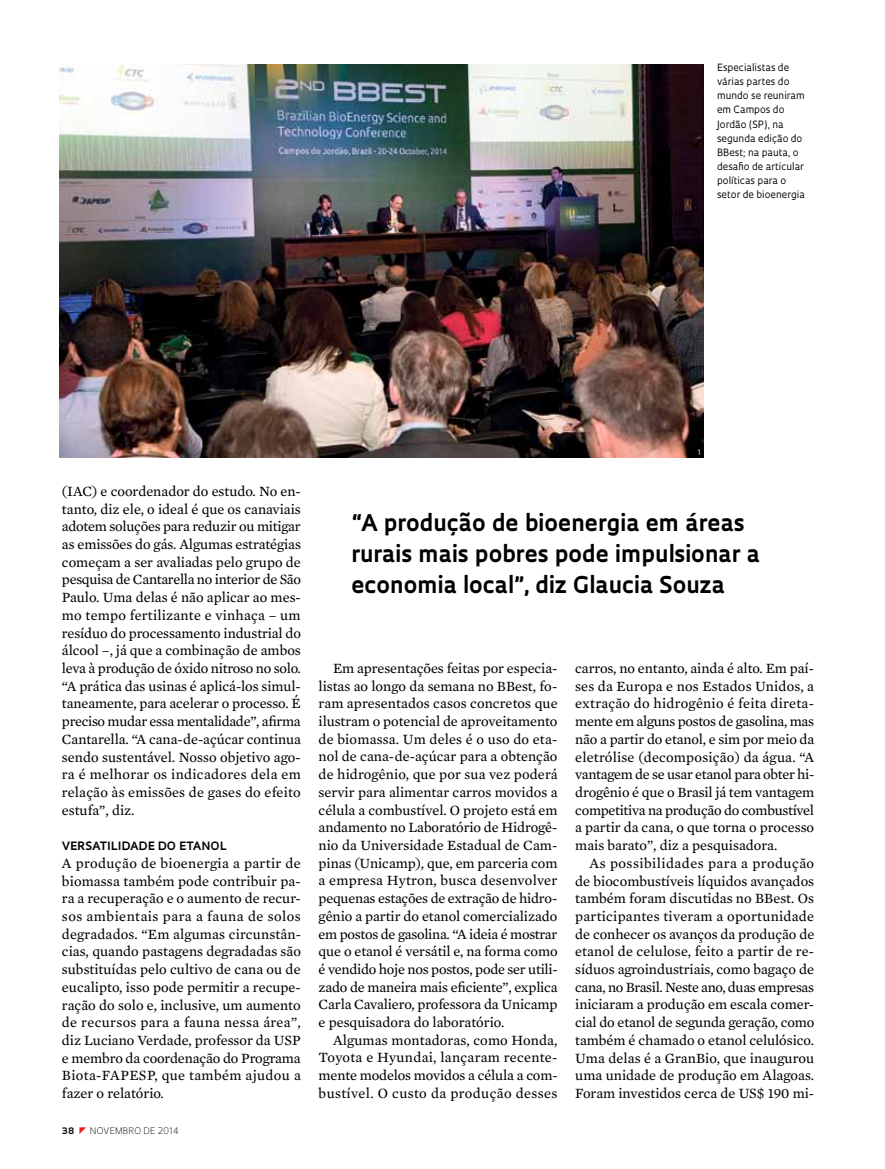
<style>
.page{position:relative;width:885px;height:1169px;background:#fff}
.page>*{position:absolute;margin:0;border:0;box-sizing:border-box;transform-origin:0 0}
.t1{font:700 22.5px/31px "Oculum";color:#000}
.t2{font:14.4px/17.7px "Mercury Text G2";color:#000;text-align:justify}
.t3{font:700 11.25px "Oculum";letter-spacing:.035em;color:#000}
.t4{font:9.75px/14.1px "Oculum";color:#000}
.t5{font:300 8.7px "Oculum";letter-spacing:.015em;color:#000}
.t6{font:700 8.7px "Oculum";color:#000}
.t7{font:7.35px "Oculum";color:#fff}
</style>
<div class="page">
<img style="left:59px;top:64px;width:645px;height:393px">
<p class="t4" style="left:717px;top:60px;width:90px">Especialistas de várias partes do mundo se reuniram em Campos do<br>Jordão (SP), na segunda edição do<br>BBest; na pauta, o desafio de articular políticas para o setor de bioenergia</p>
<p class="t2" style="left:62px;top:481px;width:241px">(IAC) e coordenador do estudo. No en&shy;tanto, diz ele, o ideal é que os canaviais adotem soluções para reduzir ou mitigar as emissões do gás. Algumas estratégias começam a ser avaliadas pelo grupo de pesquisa de Cantarella no interior de São Paulo. Uma delas é não aplicar ao mes&shy;mo tempo fertilizante e vinhaça – um resíduo do processamento industrial do álcool –, já que a combinação de ambos leva à produção de óxido nitroso no solo. “A prática das usinas é aplicá-los simul&shy;taneamente, para acelerar o processo. É preciso mudar essa mentalidade”, afirma Cantarella. “A cana-de-açúcar continua sendo sustentável. Nosso objetivo ago&shy;ra é melhorar os indicadores dela em relação às emissões de gases do efeito estufa”, diz.</p>
<p class="t3" style="left:62px;top:838px;width:166px">versatilidade do etanol</p>
<p class="t2" style="left:62px;top:853px;width:241px">A produção de bioenergia a partir de biomassa também pode contribuir pa&shy;ra a recuperação e o aumento de recur&shy;sos ambientais para a fauna de solos degradados. “Em algumas circunstân&shy;cias, quando pastagens degradadas são substituídas pelo cultivo de cana ou de eucalipto, isso pode permitir a recupe&shy;ração do solo e, inclusive, um aumento de recursos para a fauna nessa área”, diz Luciano Verdade, professor da USP e membro da coordenação do Programa Biota-FAPESP, que também ajudou a fazer o relatório.</p>
<p class="t6" style="left:62px;top:1124px;width:14px">38</p>
<p class="t5" style="left:90px;top:1124px;width:90px">NOVEMBRO DE 2014</p>
<p class="t7" style="left:698px;top:447px;width:5px">1</p>
<h1 class="t1" style="left:351px;top:506px;width:410px">“A produção de bioenergia em áreas rurais mais pobres pode impulsionar a economia local”, diz Glaucia Souza</h1>
<p class="t2" style="left:319px;top:658px;width:241px;text-indent:14px">Em apresentações feitas por especia&shy;listas ao longo da semana no BBest, fo&shy;ram apresentados casos concretos que ilustram o potencial de aproveitamento de biomassa. Um deles é o uso do eta&shy;nol de cana-de-açúcar para a obtenção de hidrogênio, que por sua vez poderá servir para alimentar carros movidos a célula a combustível. O projeto está em andamento no Laboratório de Hidrogê&shy;nio da Universidade Estadual de Cam&shy;pinas (Unicamp), que, em parceria com a empresa Hytron, busca desenvolver pequenas estações de extração de hidro&shy;gênio a partir do etanol comercializado em postos de gasolina. “A ideia é mostrar que o etanol é versátil e, na forma como é vendido hoje nos postos, pode ser utili&shy;zado de maneira mais eficiente”, explica Carla Cavaliero, professora da Unicamp e pesquisadora do laboratório.</p>
<p class="t2" style="left:319px;top:1030px;width:241px;text-indent:14px">Algumas montadoras, como Honda, Toyota e Hyundai, lançaram recente&shy;mente modelos movidos a célula a com&shy;bustível. O custo da produção desses</p>
<p class="t2" style="left:575px;top:658px;width:241px">carros, no entanto, ainda é alto. Em paí&shy;ses da Europa e nos Estados Unidos, a extração do hidrogênio é feita direta&shy;mente em alguns postos de gasolina, mas não a partir do etanol, e sim por meio da eletrólise (decomposição) da água. “A vantagem de se usar etanol para obter hi&shy;drogênio é que o Brasil já tem vantagem competitiva na produção do combustível a partir da cana, o que torna o processo mais barato”, diz a pesquisadora.</p>
<p class="t2" style="left:575px;top:853px;width:241px;text-indent:14px">As possibilidades para a produção de biocombustíveis líquidos avançados também foram discutidas no BBest. Os participantes tiveram a oportunidade de conhecer os avanços da produção de etanol de celulose, feito a partir de re&shy;síduos agroindustriais, como bagaço de cana, no Brasil. Neste ano, duas empresas iniciaram a produção em escala comer&shy;cial do etanol de segunda geração, como também é chamado o etanol celulósico.<br>Uma delas é a GranBio, que inaugurou uma unidade de produção em Alagoas.<br>Foram investidos cerca de US$ 190 mi-</p>
</div>
